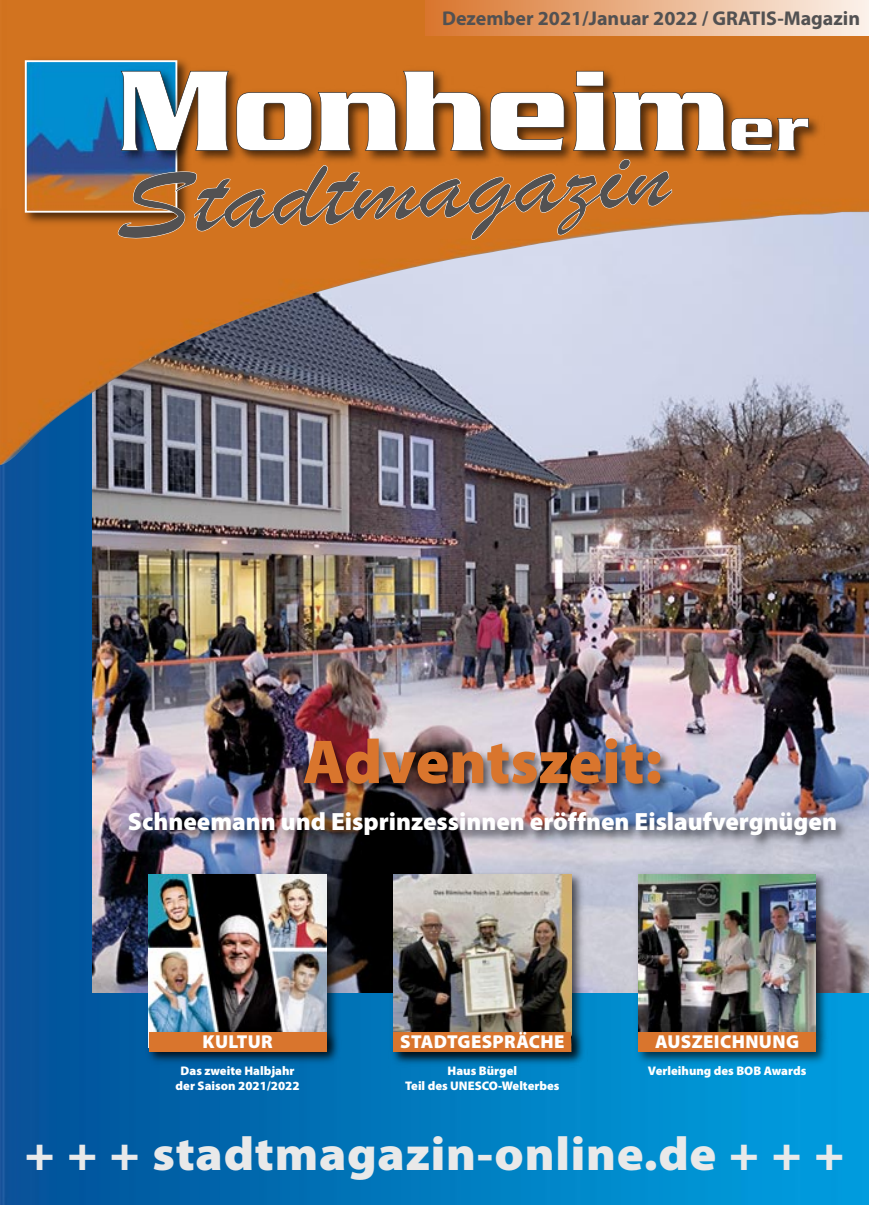
<style>
.page{position:relative;width:869px;height:1205px;background:#fff}
.page>*{position:absolute;margin:0;border:0;box-sizing:border-box;transform-origin:0 0}
.t1{font:900 62.5px "Myriad Pro";color:#d9752d}
.t2{font:900 47.5px "Myriad Pro";letter-spacing:.015em;color:#e9e9e9;scale:1.05 1}
.t3{font:900 25px "Myriad Pro";color:#fff}
.t4{font:700 20px "Myriad Pro";color:#525152}
.t5{font:900 18.75px "Myriad Pro";letter-spacing:.02em;color:#fff}
.t6{font:900 12.5px/15px "Myriad Pro";color:#fff;text-align:center}
</style>
<div class="page">
<img style="left:0;top:465px;width:868px;height:740px">
<img style="left:92px;top:465px;width:776px;height:527px">
<img style="left:0;top:0;width:868px;height:465px">
<div style="left:425px;top:0;width:443px;height:35px;background:linear-gradient(to right,#d9752d,#fbf1ea)"></div>
<img style="left:388px;top:881px;width:199px;height:146px">
<img style="left:393px;top:881px;width:177px;height:146px">
<img style="left:632px;top:881px;width:199px;height:146px">
<img style="left:638px;top:881px;width:177px;height:146px">
<img style="left:143px;top:881px;width:199px;height:146px">
<img style="left:149px;top:881px;width:177px;height:146px">
<img style="left:143px;top:1027px;width:199px;height:41px">
<div style="left:149px;top:1032px;width:177px;height:20px;background:#d9752d"></div>
<img style="left:388px;top:1027px;width:199px;height:41px">
<div style="left:393px;top:1032px;width:177px;height:20px;background:#d9752d"></div>
<img style="left:632px;top:1027px;width:199px;height:41px">
<div style="left:638px;top:1032px;width:177px;height:20px;background:#d9752d"></div>
<img style="left:90px;top:726px;width:778px;height:155px">
<img style="left:19px;top:55px;width:174px;height:174px">
<img style="left:28px;top:63px;width:146px;height:147px">
<div style="left:25px;top:60px;width:152px;height:153px;border:2px solid #fff"></div>
<img style="left:115px;top:65px;width:709px;height:102px">
<svg style="left:231px;top:71px;width:84px;height:79px"></svg>
<svg style="left:120px;top:71px;width:111px;height:80px"></svg>
<div style="left:263px;top:103px;width:21px;height:37px;border:1px solid #272526;border-radius:4px"></div>
<div style="left:236px;top:91px;width:76px;height:60px;border:1px solid #272526;border-radius:17px"></div>
<svg style="left:315px;top:71px;width:493px;height:80px"></svg>
<svg style="left:118px;top:159px;width:553px;height:81px;background:#b87337"></svg>
<svg style="left:118px;top:165px;width:241px;height:74px;background:#a96d3a"></svg>
<h3 class="t4" style="left:442px;top:11px;width:419px">Dezember 2021/Januar 2022 / GRATIS-Magazin</h3>
<h1 class="t1" style="left:303px;top:738px;width:360px">Adventszeit:</h1>
<h3 class="t3" style="left:128px;top:812px;width:710px">Schneemann und Eisprinzessinnen eröffnen Eislaufvergnügen</h3>
<h3 class="t5" style="left:202px;top:1035px;width:72px">KULTUR</h3>
<h3 class="t5" style="left:400px;top:1035px;width:166px">STADTGESPRÄCHE</h3>
<h3 class="t5" style="left:654px;top:1035px;width:145px">AUSZEICHNUNG</h3>
<p class="t6" style="left:180px;top:1064px;width:115px">Das zweite Halbjahr</p>
<p class="t6" style="left:647px;top:1064px;width:160px">Verleihung des BOB Awards</p>
<p class="t6" style="left:175px;top:1079px;width:125px">der Saison 2021/2022</p>
<p class="t6" style="left:405px;top:1064px;width:156px">Haus Bürgel<br>Teil des UNESCO-Welterbes</p>
<h2 class="t2" style="left:25px;top:1136px;width:781px">+ + + stadtmagazin-online.de + + +</h2>
</div>
